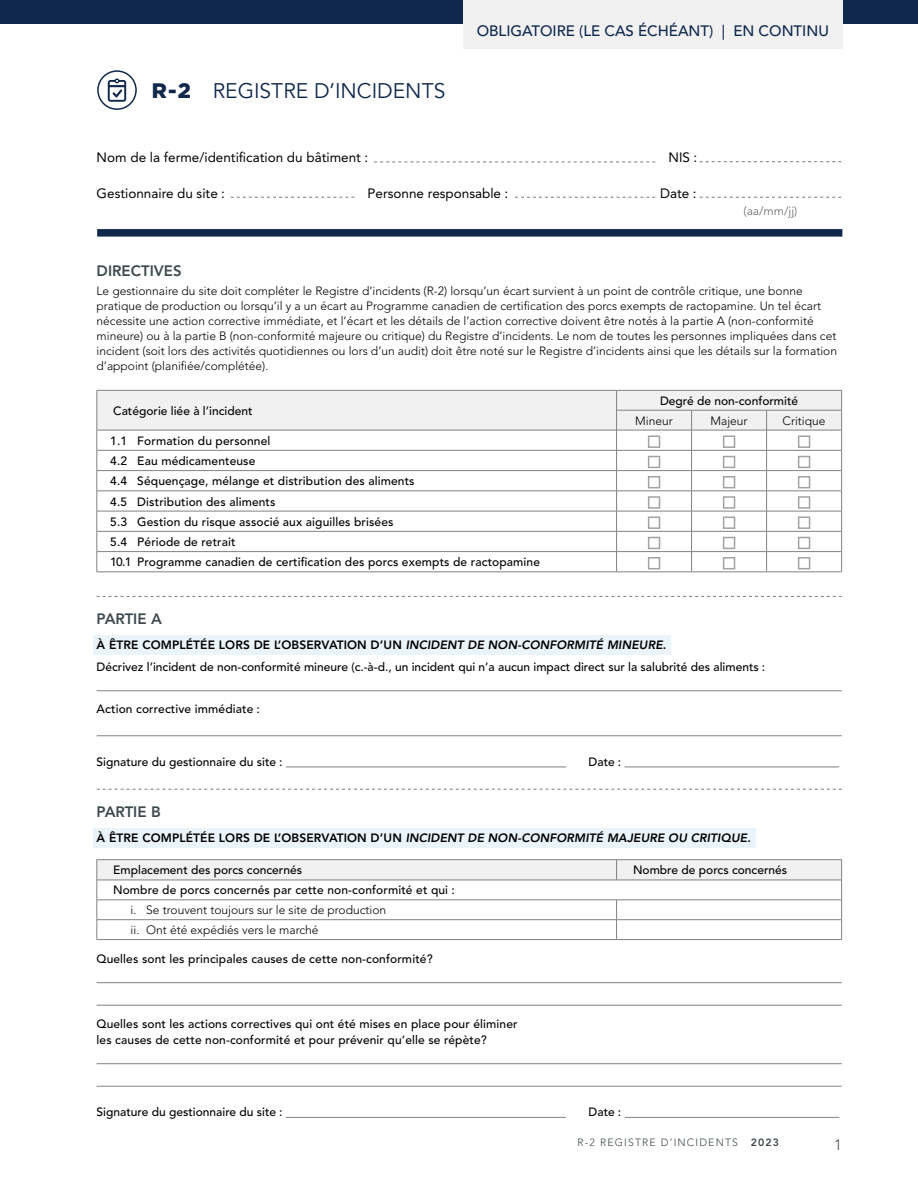
<style>
.page{position:relative;width:918px;height:1188px;background:#fff}
.page>*{position:absolute;margin:0;border:0;box-sizing:border-box;transform-origin:0 0}
.t1{font:21px "Avenir LT Pro";color:#10284c}
.t2{font:500 15px "Avenir LT Pro";color:#10284c}
.t3{font:800 15px "Avenir LT Pro";color:#3f494d}
.t4{font:300 15px "Avenir LT Pro";color:#3f494d}
.t5{font:13.5px "Avenir LT Pro";color:#000}
.t6{font:500 12px/20.2px "Avenir LT Pro";letter-spacing:.01em;color:#000}
.t7{font:300 12px/15px "Avenir LT Pro";color:#000}
.t8{font:italic 800 12px "Avenir LT Pro";letter-spacing:.01em;color:#000}
.t9{font:300 12px "Avenir LT Pro";color:#636466}
.t10{font:300 10.5px "Avenir LT Pro";letter-spacing:.11em;color:#3f494d}
.s1{font-family:"Gotham";font-weight:900}
.s2{font-weight:800}
.s3{font-weight:800;font-style:italic}
.s4{font-style:normal}
</style>
<div class="page">
<div style="left:0;top:0;width:918px;height:24px;background:#10284c"></div>
<svg style="left:374px;top:162px;width:281px;height:1px"></svg>
<svg style="left:231px;top:197px;width:123px;height:1px"></svg>
<svg style="left:700px;top:161px;width:141px;height:1px"></svg>
<svg style="left:700px;top:197px;width:141px;height:1px"></svg>
<svg style="left:515px;top:197px;width:140px;height:1px"></svg>
<div style="left:97px;top:229px;width:745px;height:8px;background:#10284c"></div>
<svg style="left:97px;top:596px;width:745px;height:1px"></svg>
<div style="left:93px;top:635px;width:578px;height:20px;background:#ebf4fb"></div>
<hr style="left:97px;top:690px;width:745px;height:1px;background:#808285">
<hr style="left:97px;top:736px;width:745px;height:1px;background:#808285">
<hr style="left:286px;top:767px;width:280px;height:1px;background:#808285">
<hr style="left:625px;top:767px;width:214px;height:1px;background:#808285">
<svg style="left:97px;top:789px;width:745px;height:1px"></svg>
<div style="left:93px;top:828px;width:662px;height:19px;background:#ebf4fb"></div>
<hr style="left:97px;top:982px;width:745px;height:1px;background:#808285">
<hr style="left:97px;top:1005px;width:745px;height:1px;background:#808285">
<hr style="left:97px;top:1063px;width:745px;height:1px;background:#808285">
<hr style="left:97px;top:1086px;width:745px;height:1px;background:#808285">
<hr style="left:286px;top:1117px;width:280px;height:1px;background:#808285">
<hr style="left:625px;top:1117px;width:214px;height:1px;background:#808285">
<hr style="left:97px;top:572px;width:520px;height:1px;background:#808285">
<hr style="left:617px;top:572px;width:75px;height:1px;background:#808285">
<hr style="left:692px;top:572px;width:75px;height:1px;background:#808285">
<hr style="left:767px;top:572px;width:75px;height:1px;background:#808285">
<svg style="left:97px;top:390px;width:745px;height:182px"></svg>
<div style="left:648px;top:436px;width:12px;height:12px;border:2px solid #a0a2a4"></div>
<div style="left:723px;top:436px;width:12px;height:12px;border:2px solid #a0a2a4"></div>
<div style="left:798px;top:436px;width:12px;height:12px;border:2px solid #a0a2a4"></div>
<div style="left:648px;top:456px;width:12px;height:12px;border:2px solid #a0a2a4"></div>
<div style="left:723px;top:456px;width:12px;height:12px;border:2px solid #a0a2a4"></div>
<div style="left:798px;top:456px;width:12px;height:12px;border:2px solid #a0a2a4"></div>
<div style="left:648px;top:476px;width:12px;height:12px;border:2px solid #a0a2a4"></div>
<div style="left:723px;top:476px;width:12px;height:12px;border:2px solid #a0a2a4"></div>
<div style="left:798px;top:476px;width:12px;height:12px;border:2px solid #a0a2a4"></div>
<div style="left:648px;top:496px;width:12px;height:13px;border:2px solid #a0a2a4"></div>
<div style="left:723px;top:496px;width:12px;height:13px;border:2px solid #a0a2a4"></div>
<div style="left:798px;top:496px;width:12px;height:13px;border:2px solid #a0a2a4"></div>
<div style="left:648px;top:517px;width:12px;height:12px;border:2px solid #a0a2a4"></div>
<div style="left:723px;top:517px;width:12px;height:12px;border:2px solid #a0a2a4"></div>
<div style="left:798px;top:517px;width:12px;height:12px;border:2px solid #a0a2a4"></div>
<div style="left:648px;top:537px;width:12px;height:12px;border:2px solid #a0a2a4"></div>
<div style="left:723px;top:537px;width:12px;height:12px;border:2px solid #a0a2a4"></div>
<div style="left:798px;top:537px;width:12px;height:12px;border:2px solid #a0a2a4"></div>
<div style="left:648px;top:557px;width:12px;height:12px;border:2px solid #a0a2a4"></div>
<div style="left:723px;top:557px;width:12px;height:12px;border:2px solid #a0a2a4"></div>
<div style="left:798px;top:557px;width:12px;height:12px;border:2px solid #a0a2a4"></div>
<hr style="left:617px;top:859px;width:225px;height:1px;background:#808285">
<hr style="left:97px;top:939px;width:520px;height:1px;background:#808285">
<hr style="left:97px;top:859px;width:520px;height:1px;background:#808285">
<hr style="left:617px;top:939px;width:225px;height:1px;background:#808285">
<svg style="left:97px;top:860px;width:745px;height:79px"></svg>
<svg style="left:108px;top:78px;width:18px;height:24px"></svg>
<div style="left:97px;top:70px;width:40px;height:40px;border:2px solid #10284c;border-radius:50%"></div>
<div style="left:463px;top:0;width:379px;height:49px;background:#f1f1f2"></div>
<h1 class="t1" style="left:152px;top:78px;width:295px"><span class="s1">R-2</span> REGISTRE D’INCIDENTS</h1>
<p class="t2" style="left:477px;top:22px;width:354px">OBLIGATOIRE (LE CAS ÉCHÉANT) | EN CONTINU</p>
<p class="t5" style="left:97px;top:149px;width:273px">Nom de la ferme/identification du bâtiment :</p>
<p class="t5" style="left:97px;top:185px;width:130px">Gestionnaire du site :</p>
<p class="t5" style="left:669px;top:149px;width:30px">NIS :</p>
<p class="t5" style="left:368px;top:185px;width:142px">Personne responsable :</p>
<p class="t5" style="left:660px;top:185px;width:38px">Date :</p>
<p class="t9" style="left:744px;top:203px;width:55px">(aa/mm/jj)</p>
<p class="t3" style="left:97px;top:262px;width:87px">DIRECTIVES</p>
<p class="t7" style="left:97px;top:283px;width:742px">Le gestionnaire du site doit compléter le Registre d’incidents (R-2) lorsqu’un écart survient à un point de contrôle critique, une bonne pratique de production ou lorsqu’il y a un écart au Programme canadien de certification des porcs exempts de ractopamine. Un tel écart nécessite une action corrective immédiate, et l’écart et les détails de l’action corrective doivent être notés à la partie A (non-conformité mineure) ou à la partie B (non-conformité majeure ou critique) du Registre d’incidents. Le nom de toutes les personnes impliquées dans cet incident (soit lors des activités quotidiennes ou lors d’un audit) doit être noté sur le Registre d’incidents ainsi que les détails sur la formation d’appoint (planifiée/complétée).</p>
<p class="t6" style="left:113px;top:401px;width:141px">Catégorie liée à l’incident</p>
<p class="t6" style="left:660px;top:391px;width:140px">Degré de non-conformité</p>
<p class="t7" style="left:635px;top:413px;width:39px">Mineur</p>
<p class="t7" style="left:711px;top:413px;width:39px">Majeur</p>
<p class="t7" style="left:783px;top:413px;width:44px">Critique</p>
<p class="t6" style="left:110px;top:431px;width:431px">1.1 Formation du personnel<br>4.2 Eau médicamenteuse<br>4.4 Séquençage, mélange et distribution des aliments<br>4.5 Distribution des aliments<br>5.3 Gestion du risque associé aux aiguilles brisées<br>5.4 Période de retrait<br>10.1 Programme canadien de certification des porcs exempts de ractopamine</p>
<p class="t3" style="left:97px;top:610px;width:67px">PARTIE A</p>
<p class="t6" style="left:97px;top:634px;width:670px;line-height:22.2px"><span class="s2">À ÊTRE COMPLÉTÉE LORS DE L’OBSERVATION D’UN</span> <span class="s3">INCIDENT DE NON-CONFORMITÉ MINEURE</span><span class="s2">.<br></span>Décrivez l’incident de non-conformité mineure (c.-à-d., un incident qui n’a aucun impact direct sur la salubrité des aliments :</p>
<p class="t6" style="left:97px;top:699px;width:165px">Action corrective immédiate :</p>
<p class="t6" style="left:97px;top:752px;width:187px">Signature du gestionnaire du site :</p>
<p class="t6" style="left:589px;top:752px;width:34px">Date :</p>
<p class="t3" style="left:97px;top:802px;width:66px">PARTIE B</p>
<p class="t8" style="left:97px;top:830px;width:656px"><span class="s4">À ÊTRE COMPLÉTÉE LORS DE L’OBSERVATION D’UN</span> INCIDENT DE NON-CONFORMITÉ MAJEURE OU CRITIQUE<span class="s4">.</span></p>
<p class="t6" style="left:113px;top:860px;width:190px">Emplacement des porcs concernés</p>
<p class="t6" style="left:633px;top:860px;width:156px">Nombre de porcs concernés</p>
<p class="t6" style="left:113px;top:880px;width:343px">Nombre de porcs concernés par cette non-conformité et qui :</p>
<p class="t7" style="left:131px;top:900px;width:257px;line-height:19.8px">i. Se trouvent toujours sur le site de production ii. Ont été expédiés vers le marché</p>
<p class="t6" style="left:97px;top:949px;width:338px">Quelles sont les principales causes de cette non-conformité?</p>
<p class="t6" style="left:97px;top:1015px;width:423px;line-height:16.5px">Quelles sont les actions correctives qui ont été mises en place pour éliminer les causes de cette non-conformité et pour prévenir qu’elle se répète?</p>
<p class="t6" style="left:97px;top:1102px;width:187px">Signature du gestionnaire du site :</p>
<p class="t6" style="left:589px;top:1102px;width:34px">Date :</p>
<p class="t10" style="left:578px;top:1136px;width:203px">R-2 REGISTRE D’INCIDENTS <span class="s2">2023</span></p>
<p class="t4" style="left:834px;top:1136px;width:9px">1</p>
</div>
